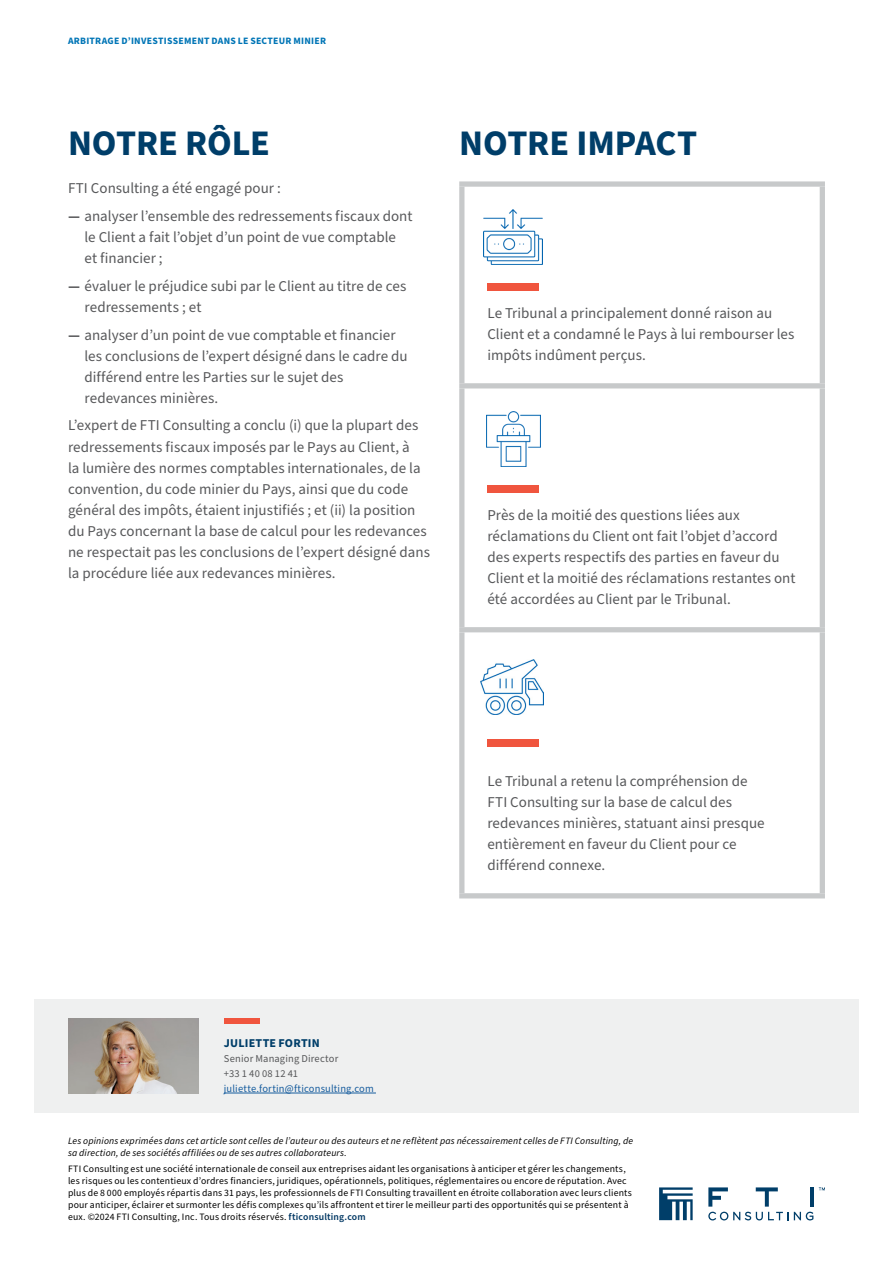
<style>
.page{position:relative;width:893px;height:1263px;background:#fff}
.page>*{position:absolute;margin:0;border:0;box-sizing:border-box;transform-origin:0 0}
.Heading{font:700 36px "Source Sans Pro";letter-spacing:-.005em;color:#003e69}
.Body_Copy{font:15px/21px "Source Sans Pro";color:#57585a}
.Infographics{font:15px/21px "Source Sans Pro";color:#57585a}
.Bio_Name{font:700 12px "Source Sans Pro";letter-spacing:.015em;color:#003e69}
.Bio_details{font:10.5px "Source Sans Pro";letter-spacing:.015em;color:#57585a}
.Bio_details-2{font:10.5px "Source Sans Pro";letter-spacing:.015em;color:#175d9e}
.Boilerplate{font:9.75px/12px "Source Sans Pro";letter-spacing:.02em;color:#000}
.Boilerplate-2{font:italic 9.75px/12px "Source Sans Pro";letter-spacing:.015em;color:#000}
.t1{font:700 9.75px "Source Sans Pro";letter-spacing:.025em;color:#0075b6}
.s1{font-weight:700}
.s2{font-weight:600;color:#003763}
</style>
<div class="page">
<svg style="left:659px;top:1187px;width:34px;height:33px"></svg>
<svg style="left:708px;top:1212px;width:105px;height:8px"></svg>
<svg style="left:819px;top:1187px;width:6px;height:3px"></svg>
<svg style="left:756px;top:1187px;width:22px;height:19px"></svg>
<hr style="left:810px;top:1187px;width:4px;height:19px;background:#003e69">
<svg style="left:708px;top:1187px;width:20px;height:19px"></svg>
<div style="left:459px;top:181px;width:366px;height:6px;background:#c7c9ca"></div>
<div style="left:459px;top:187px;width:5px;height:196px;background:#c7c9ca"></div>
<div style="left:820px;top:187px;width:5px;height:196px;background:#c7c9ca"></div>
<div style="left:459px;top:383px;width:366px;height:5px;background:#c7c9ca"></div>
<div style="left:459px;top:388px;width:5px;height:239px;background:#c7c9ca"></div>
<div style="left:820px;top:388px;width:5px;height:239px;background:#c7c9ca"></div>
<div style="left:459px;top:627px;width:366px;height:5px;background:#c7c9ca"></div>
<div style="left:459px;top:632px;width:5px;height:261px;background:#c7c9ca"></div>
<div style="left:820px;top:632px;width:5px;height:261px;background:#c7c9ca"></div>
<div style="left:459px;top:893px;width:366px;height:5px;background:#c7c9ca"></div>
<img style="left:484px;top:210px;width:59px;height:55px">
<div style="left:487px;top:283px;width:52px;height:7px;background:#f0553e"></div>
<img style="left:486px;top:411px;width:54px;height:56px">
<div style="left:487px;top:485px;width:52px;height:7px;background:#f0553e"></div>
<div style="left:487px;top:739px;width:52px;height:7px;background:#f0553e"></div>
<img style="left:480px;top:659px;width:63px;height:55px">
<div style="left:34px;top:999px;width:825px;height:113px;background:#eff0f0"></div>
<hr style="left:224px;top:1093px;width:152px;height:1px;background:#175d9e">
<img style="left:68px;top:1018px;width:130px;height:76px">
<div style="left:224px;top:1018px;width:36px;height:5px;background:#f0553e"></div>
<p class="t1" style="left:68px;top:34px;width:260px">ARBITRAGE D’INVESTISSEMENT DANS LE SECTEUR MINIER</p>
<p class="Heading" style="left:68px;top:119px;width:203px">NOTRE RÔLE</p>
<p class="Body_Copy" style="left:68px;top:178px;width:214px">FTI Consulting a été engagé pour :</p>
<p class="Body_Copy" style="left:85px;top:206px;width:330px;text-indent:-16px"><span class="s1">—</span> analyser l’ensemble des redressements fiscaux dont le Client a fait l’objet d’un point de vue comptable<br>et financier ;</p>
<p class="Body_Copy" style="left:85px;top:276px;width:323px;text-indent:-16px"><span class="s1">—</span> évaluer le préjudice subi par le Client au titre de ces redressements ; et</p>
<p class="Body_Copy" style="left:85px;top:325px;width:325px;text-indent:-16px"><span class="s1">—</span> analyser d’un point de vue comptable et financier les conclusions de l’expert désigné dans le cadre du différend entre les Parties sur le sujet des redevances minières.</p>
<p class="Body_Copy" style="left:68px;top:415px;width:363px">L’expert de FTI Consulting a conclu (i) que la plupart des redressements fiscaux imposés par le Pays au Client, à<br>la lumière des normes comptables internationales, de la convention, du code minier du Pays, ainsi que du code général des impôts, étaient injustifiés ; et (ii) la position du Pays concernant la base de calcul pour les redevances ne respectait pas les conclusions de l’expert désigné dans la procédure liée aux redevances minières.</p>
<p class="Heading" style="left:459px;top:119px;width:239px">NOTRE IMPACT</p>
<p class="Infographics" style="left:487px;top:303px;width:309px">Le Tribunal a principalement donné raison au<br>Client et a condamné le Pays à lui rembourser les impôts indûment perçus.</p>
<p class="Infographics" style="left:487px;top:505px;width:310px">Près de la moitié des questions liées aux réclamations du Client ont fait l’objet d’accord des experts respectifs des parties en faveur du Client et la moitié des réclamations restantes ont été accordées au Client par le Tribunal.</p>
<p class="Infographics" style="left:487px;top:771px;width:279px">Le Tribunal a retenu la compréhension de FTI Consulting sur la base de calcul des redevances minières, statuant ainsi presque entièrement en faveur du Client pour ce différend connexe.</p>
<p class="Bio_Name" style="left:224px;top:1035px;width:97px">JULIETTE FORTIN</p>
<p class="Bio_details" style="left:224px;top:1052px;width:116px">Senior Managing Director</p>
<p class="Bio_details" style="left:224px;top:1067px;width:75px">+33 1 40 08 12 41</p>
<p class="Bio_details-2" style="left:224px;top:1082px;width:151px">juliette.fortin@fticonsulting.com</p>
<p class="Boilerplate-2" style="left:68px;top:1135px;width:567px">Les opinions exprimées dans cet article sont celles de l’auteur ou des auteurs et ne reflètent pas nécessairement celles de FTI Consulting, de sa direction, de ses sociétés affiliées ou de ses autres collaborateurs.</p>
<p class="Boilerplate" style="left:68px;top:1163px;width:565px">FTI Consulting est une société internationale de conseil aux entreprises aidant les organisations à anticiper et gérer les changements, les risques ou les contentieux d’ordres financiers, juridiques, opérationnels, politiques, réglementaires ou encore de réputation. Avec plus de 8 000 employés répartis dans 31 pays, les professionnels de FTI Consulting travaillent en étroite collaboration avec leurs clients pour anticiper, éclairer et surmonter les défis complexes qu’ils affrontent et tirer le meilleur parti des opportunités qui se présentent à eux. ©️2024 FTI Consulting, Inc. Tous droits réservés. <span class="s2">fticonsulting.com</span></p>
</div>
